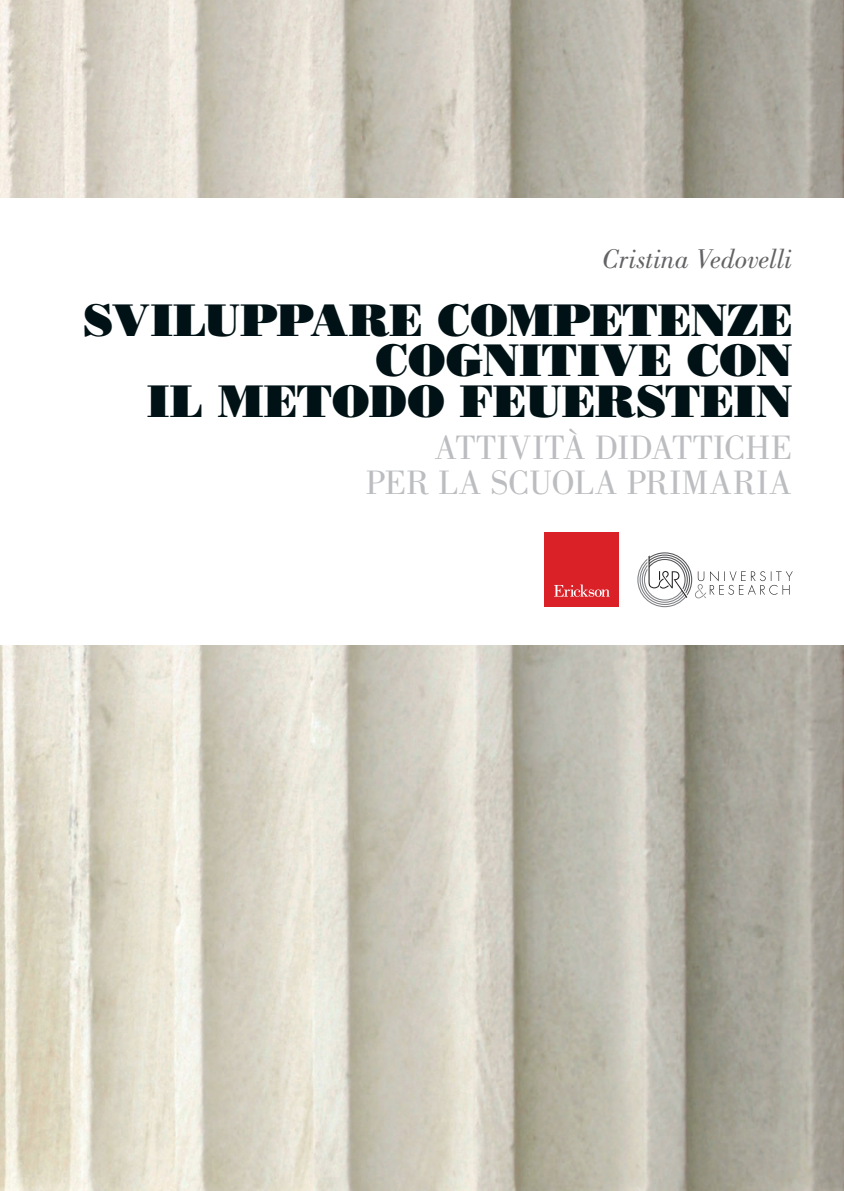
<style>
.page{position:relative;width:844px;height:1191px;background:#fff}
.page>*{position:absolute;margin:0;border:0;box-sizing:border-box;transform-origin:0 0}
.t1{font:45.5px/40.2px "Bodoni Std Poster";color:#001215;text-align:right}
.t2{font:35px/35px "Bodoni Std";letter-spacing:.005em;color:#bcbdc0;text-align:right}
.t3{font:italic 28px "Bodoni Std";letter-spacing:-.005em;color:#636366}
</style>
<div class="page">
<img style="left:0;top:0;width:843px;height:841px">
<img style="left:0;top:841px;width:843px;height:350px">
<div style="left:0;top:198px;width:843px;height:447px;background:#fff"></div>
<svg style="left:637px;top:552px;width:155px;height:55px"></svg>
<div style="left:544px;top:533px;width:74px;height:74px;background:#da2128"></div>
<svg style="left:554px;top:584px;width:55px;height:13px"></svg>
<p class="t3" style="left:602px;top:243px;width:191px">Cristina Vedovelli</p>
<p class="t1" style="left:83px;top:299px;width:710px">SVILUPPARE COMPETENZE<br>COGNITIVE CON<br>IL METODO FEUERSTEIN</p>
<p class="t2" style="left:366px;top:430px;width:428px">ATTIVITÀ DIDATTICHE<br>PER LA SCUOLA PRIMARIA</p>
</div>
